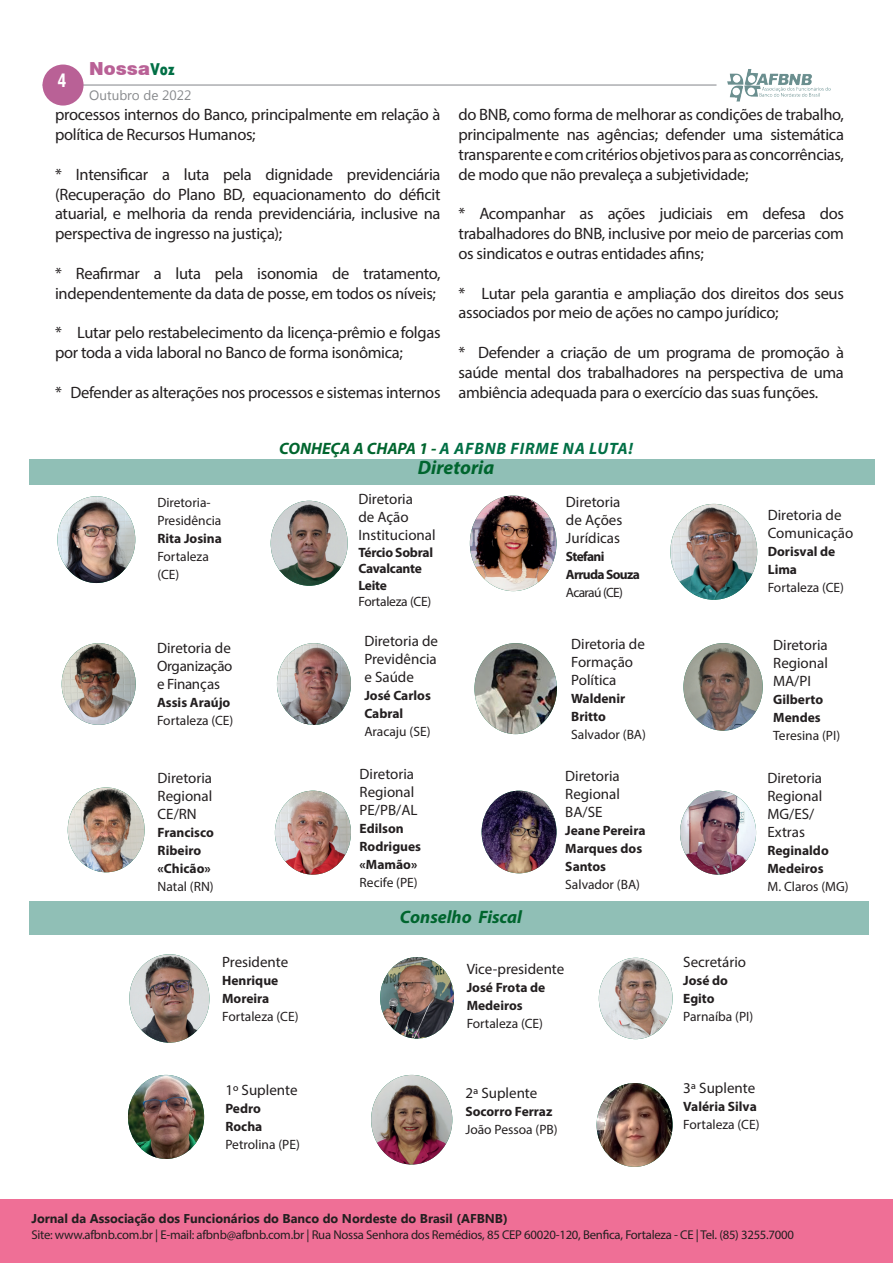
<style>
.page{position:relative;width:893px;height:1263px;background:#fff}
.page>*{position:absolute;margin:0;border:0;box-sizing:border-box;transform-origin:0 0}
.t1{font:italic 700 19.5px "Myriad Pro";color:#00652e}
.t2{font:italic 700 18px "Myriad Pro";color:#00652e}
.t3{font:900 18px "Swiss 721 BT";color:#b96196}
.t4{font:700 condensed 18px "Swiss 721 BT";color:#fff}
.t5{font:16.5px/19.8px "Myriad Pro";letter-spacing:-.02em;color:#231f20}
.t6{font:italic 700 16.5px "Myriad Pro";letter-spacing:.01em;color:#016f45}
.t7{font:15px/18px "Myriad Pro";color:#231f20}
.t8{font:700 13.5px/18px "Myriad Pro";color:#231f20}
.t9{font:13.5px/18px "Myriad Pro";color:#231f20}
.t10{font:700 13.5px/16.5px "Myriad Pro";letter-spacing:-.02em;color:#231f20}
.t11{font:700 13.5px/18px "Myriad Pro";letter-spacing:-.05em;color:#231f20}
.t12{font:13.5px "Myanmar Text";color:#87898c}
.t13{font:13.5px "Myriad Pro";letter-spacing:-.02em;color:#231f20}
.t14{font:13.5px "Myriad Pro";letter-spacing:-.05em;color:#231f20}
.t15{font:12.75px "Myriad Pro";letter-spacing:-.02em;color:#231f20}
.t16{font:700 12.75px "Myanmar Text";color:#231f20}
.s1{font-family:"Tw Cen";font-weight:800;font-stretch:condensed;color:#016f45}
.s2{color:#00652e}
</style>
<div class="page">
<img style="left:716px;top:69px;width:115px;height:33px">
<hr style="left:43px;top:84px;width:673px;height:2px;background:#acadb1">
<div style="left:43px;top:65px;width:41px;height:41px;background:#b96196;border-radius:50%"></div>
<div style="left:29px;top:902px;width:840px;height:33px;background:#90bfb6"></div>
<div style="left:29px;top:459px;width:845px;height:26px;background:#90bfb6"></div>
<img style="left:57px;top:496px;width:78px;height:87px">
<img style="left:62px;top:643px;width:74px;height:82px">
<img style="left:68px;top:787px;width:77px;height:85px">
<img style="left:271px;top:501px;width:77px;height:85px">
<img style="left:277px;top:643px;width:74px;height:82px">
<img style="left:470px;top:495px;width:86px;height:96px">
<img style="left:670px;top:504px;width:87px;height:96px">
<img style="left:474px;top:643px;width:83px;height:91px">
<img style="left:683px;top:643px;width:80px;height:88px">
<img style="left:275px;top:791px;width:76px;height:84px">
<img style="left:482px;top:791px;width:74px;height:82px">
<img style="left:680px;top:791px;width:76px;height:84px">
<img style="left:129px;top:954px;width:80px;height:89px">
<img style="left:380px;top:957px;width:74px;height:81px">
<img style="left:599px;top:958px;width:74px;height:81px">
<img style="left:128px;top:1075px;width:76px;height:84px">
<img style="left:371px;top:1075px;width:81px;height:89px">
<img style="left:597px;top:1083px;width:76px;height:84px">
<div style="left:0;top:1199px;width:893px;height:64px;background:#ef6f96"></div>
<p class="t4" style="left:58px;top:70px;width:10px">4</p>
<p class="t3" style="left:89px;top:58px;width:87px">Nossa<span class="s1">Voz</span></p>
<p class="t12" style="left:89px;top:87px;width:104px">Outubro de 2022</p>
<p class="t5" style="left:55px;top:105px;width:387px">processos internos do Banco, principalmente em relação à política de Recursos Humanos;</p>
<p class="t5" style="left:55px;top:164px;width:387px;text-align:justify">* Intensificar a luta pela dignidade previdenciária (Recuperação do Plano BD, equacionamento do déficit atuarial, e melhoria da renda previdenciária, inclusive na perspectiva de ingresso na justiça);</p>
<p class="t5" style="left:55px;top:263px;width:387px">* Reafirmar a luta pela isonomia de tratamento, independentemente da data de posse, em todos os níveis;</p>
<p class="t5" style="left:55px;top:322px;width:387px">* Lutar pelo restabelecimento da licença-prêmio e folgas por toda a vida laboral no Banco de forma isonômica;</p>
<p class="t5" style="left:55px;top:382px;width:387px">* Defender as alterações nos processos e sistemas internos</p>
<p class="t5" style="left:458px;top:105px;width:387px;text-align:justify">do BNB, como forma de melhorar as condições de trabalho, principalmente nas agências; defender uma sistemática transparente e com critérios objetivos para as concorrências, de modo que não prevaleça a subjetividade;</p>
<p class="t5" style="left:458px;top:204px;width:387px;text-align:justify">* Acompanhar as ações judiciais em defesa dos trabalhadores do BNB, inclusive por meio de parcerias com os sindicatos e outras entidades afins;</p>
<p class="t5" style="left:458px;top:283px;width:387px">* Lutar pela garantia e ampliação dos direitos dos seus associados por meio de ações no campo jurídico;</p>
<p class="t5" style="left:458px;top:342px;width:387px;text-align:justify">* Defender a criação de um programa de promoção à saúde mental dos trabalhadores na perspectiva de uma ambiência adequada para o exercício das suas funções.</p>
<p class="t9" style="left:157px;top:493px;width:66px">Diretoria-<br>Presidência</p>
<p class="t8" style="left:157px;top:529px;width:66px">Rita Josina</p>
<p class="t9" style="left:157px;top:547px;width:53px">Fortaleza (CE)</p>
<p class="t7" style="left:157px;top:639px;width:77px;text-align:justify">Diretoria de Organização e Finanças</p>
<p class="t8" style="left:157px;top:693px;width:75px">Assis Araújo</p>
<p class="t9" style="left:157px;top:711px;width:78px">Fortaleza (CE)</p>
<p class="t7" style="left:158px;top:769px;width:56px;text-align:justify">Diretoria Regional CE/RN</p>
<p class="t8" style="left:158px;top:823px;width:58px">Francisco<br>Ribeiro «Chicão»</p>
<p class="t9" style="left:158px;top:877px;width:58px">Natal (RN)</p>
<p class="t6" style="left:279px;top:438px;width:355px"><span class="s2">CONHEÇA A CHAPA 1 -</span> A AFBNB FIRME NA LUTA!</p>
<p class="t1" style="left:418px;top:454px;width:78px">Diretoria</p>
<p class="t7" style="left:358px;top:490px;width:79px">Diretoria<br>de Ação<br>Institucional</p>
<p class="t10" style="left:358px;top:543px;width:76px">Tércio Sobral<br>Cavalcante<br>Leite</p>
<p class="t13" style="left:358px;top:593px;width:74px">Fortaleza (CE)</p>
<p class="t7" style="left:364px;top:631px;width:75px;text-align:justify">Diretoria de Previdência e Saúde</p>
<p class="t8" style="left:364px;top:686px;width:68px">José Carlos<br>Cabral</p>
<p class="t9" style="left:364px;top:722px;width:68px">Aracaju (SE)</p>
<p class="t7" style="left:360px;top:764px;width:60px">Diretoria<br>Regional<br>PE/PB/AL</p>
<p class="t8" style="left:360px;top:819px;width:63px">Edilson<br>Rodrigues «Mamão»</p>
<p class="t9" style="left:360px;top:873px;width:60px">Recife (PE)</p>
<p class="t2" style="left:400px;top:905px;width:124px">Conselho Fiscal</p>
<p class="t7" style="left:566px;top:493px;width:58px">Diretoria de Ações<br>Jurídicas</p>
<p class="t11" style="left:566px;top:547px;width:75px">Stefani<br>Arruda Souza</p>
<p class="t14" style="left:566px;top:584px;width:59px">Acaraú (CE)</p>
<p class="t7" style="left:571px;top:635px;width:75px">Diretoria de<br>Formação<br>Política</p>
<p class="t8" style="left:571px;top:689px;width:56px">Waldenir<br>Britto</p>
<p class="t9" style="left:571px;top:725px;width:76px">Salvador (BA)</p>
<p class="t7" style="left:565px;top:767px;width:56px;text-align:justify">Diretoria Regional BA/SE</p>
<p class="t8" style="left:565px;top:821px;width:82px">Jeane Pereira<br>Marques dos<br>Santos</p>
<p class="t9" style="left:565px;top:875px;width:76px">Salvador (BA)</p>
<p class="t7" style="left:222px;top:952px;width:68px">Presidente</p>
<p class="t8" style="left:222px;top:971px;width:58px">Henrique<br>Moreira</p>
<p class="t9" style="left:222px;top:1007px;width:78px">Fortaleza (CE)</p>
<p class="t7" style="left:225px;top:1081px;width:74px">1º Suplente</p>
<p class="t8" style="left:225px;top:1099px;width:38px">Pedro<br>Rocha</p>
<p class="t9" style="left:225px;top:1135px;width:76px">Petrolina (PE)</p>
<p class="t7" style="left:467px;top:960px;width:99px">Vice-presidente</p>
<p class="t8" style="left:467px;top:978px;width:80px">José Frota de<br>Medeiros</p>
<p class="t9" style="left:467px;top:1015px;width:78px">Fortaleza (CE)</p>
<p class="t7" style="left:465px;top:1084px;width:73px">2ª Suplente</p>
<p class="t8" style="left:465px;top:1102px;width:89px">Socorro Ferraz</p>
<p class="t9" style="left:465px;top:1121px;width:94px">João Pessoa (PB)</p>
<p class="t7" style="left:768px;top:506px;width:87px">Diretoria de<br>Comunicação</p>
<p class="t8" style="left:768px;top:542px;width:69px">Dorisval de<br>Lima</p>
<p class="t9" style="left:768px;top:578px;width:78px">Fortaleza (CE)</p>
<p class="t7" style="left:773px;top:636px;width:56px;text-align:justify">Diretoria Regional MA/PI</p>
<p class="t8" style="left:773px;top:690px;width:51px">Gilberto<br>Mendes</p>
<p class="t9" style="left:773px;top:727px;width:69px">Teresina (PI)</p>
<p class="t7" style="left:767px;top:768px;width:56px">Diretoria<br>Regional<br>MG/ES/<br>Extras</p>
<p class="t8" style="left:767px;top:841px;width:63px">Reginaldo<br>Medeiros</p>
<p class="t9" style="left:767px;top:877px;width:83px">M. Claros (MG)</p>
<p class="t7" style="left:683px;top:952px;width:64px">Secretário</p>
<p class="t8" style="left:683px;top:971px;width:46px">José do<br>Egito</p>
<p class="t9" style="left:683px;top:1007px;width:72px">Parnaíba (PI)</p>
<p class="t7" style="left:683px;top:1079px;width:73px">3ª Suplente</p>
<p class="t8" style="left:683px;top:1097px;width:75px">Valéria Silva</p>
<p class="t9" style="left:683px;top:1115px;width:78px">Fortaleza (CE)</p>
<p class="t16" style="left:31px;top:1211px;width:478px">Jornal da Associação dos Funcionários do Banco do Nordeste do Brasil (AFBNB)</p>
<p class="t15" style="left:31px;top:1226px;width:764px">Site: www.afbnb.com.br | E-mail: afbnb@afbnb.com.br | Rua Nossa Senhora dos Remédios, 85 CEP 60020-120, Benfica, Fortaleza - CE | Tel. (85) 3255.7000</p>
</div>
